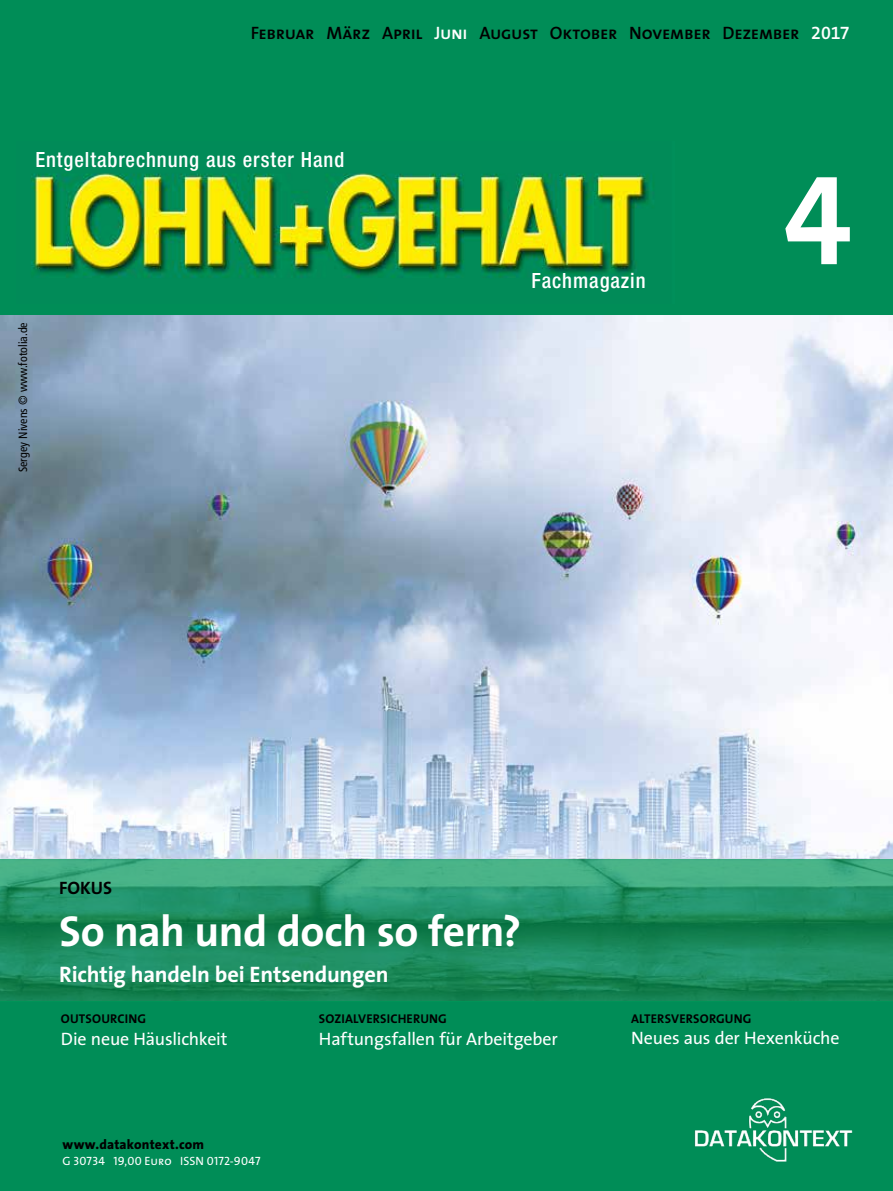
<style>
.page{position:relative;width:893px;height:1191px;background:#fff}
.page>*{position:absolute;margin:0;border:0;box-sizing:border-box;transform-origin:0 0}
.t1{font:700 124.2px "The Sans";color:#fff}
.t2{font:700 43.5px "The Sans";letter-spacing:-.01em;color:#fff}
.t3{font:700 22.5px "The Sans";letter-spacing:-.01em;color:#fff}
.t4{font:500 condensed 21px "Helvetica Neue";letter-spacing:.045em;color:#fff}
.t5{font:18px "The Sans";letter-spacing:-.01em;color:#fff}
.t6{font:18px "The Sans Semi Bold Caps";letter-spacing:-.015em;color:#000}
.t7{font:700 18px "The Sans";letter-spacing:-.005em;color:#000}
.t8{font:800 13.5px "The Sans";letter-spacing:.015em;color:#000}
.t9{font:700 12.75px "The Sans";letter-spacing:.015em;color:#000}
.t10{font:12px "The Sans Caps";letter-spacing:.01em;color:#fff}
.t11{font:condensed 12px "Frutiger LT";color:#000}
.s1{color:#fff}
.s2{font-family:"The Sans Semi Bold Expert";color:#fff}
</style>
<div class="page">
<img style="left:0;top:315px;width:893px;height:544px">
<div style="left:0;top:0;width:893px;height:315px;background:#008d57"></div>
<div style="left:0;top:1001px;width:893px;height:190px;background:#008d57"></div>
<svg style="left:0;top:859px;width:893px;height:142px;background:#239164"></svg>
<img style="left:31px;top:173px;width:623px;height:105px">
<img style="left:694px;top:1098px;width:159px;height:64px">
<p class="t6" style="left:251px;top:18px;width:600px">Februar März April <span class="s1">Juni</span> August Oktober November Dezember <span class="s2">2017</span></p>
<p class="t4" style="left:35px;top:147px;width:310px">Entgeltabrechnung aus erster Hand</p>
<p class="t11" style="left:16px;top:472px;width:151px;rotate:-90deg">Sergey Nivens © www.fotolia.de</p>
<p class="t4" style="left:531px;top:268px;width:116px">Fachmagazin</p>
<h1 class="t1" style="left:783px;top:95px;width:70px">4</h1>
<p class="t7" style="left:59px;top:872px;width:54px">FOKUS</p>
<h2 class="t2" style="left:59px;top:894px;width:464px">So nah und doch so fern?</h2>
<p class="t3" style="left:59px;top:955px;width:331px">Richtig handeln bei Entsendungen</p>
<p class="t9" style="left:61px;top:1008px;width:87px">OUTSOURCING</p>
<p class="t5" style="left:61px;top:1023px;width:168px">Die neue Häuslichkeit</p>
<p class="t9" style="left:319px;top:1008px;width:129px">SOZIALVERSICHERUNG</p>
<p class="t5" style="left:319px;top:1023px;width:240px">Haftungsfallen für Arbeitgeber</p>
<p class="t8" style="left:62px;top:1136px;width:143px">www.datakontext.com</p>
<p class="t10" style="left:62px;top:1151px;width:200px">G 30734 19,00 Euro ISSN 0172-9047</p>
<p class="t9" style="left:631px;top:1007px;width:122px">ALTERSVERSORGUNG</p>
<p class="t5" style="left:631px;top:1023px;width:210px">Neues aus der Hexenküche</p>
</div>
